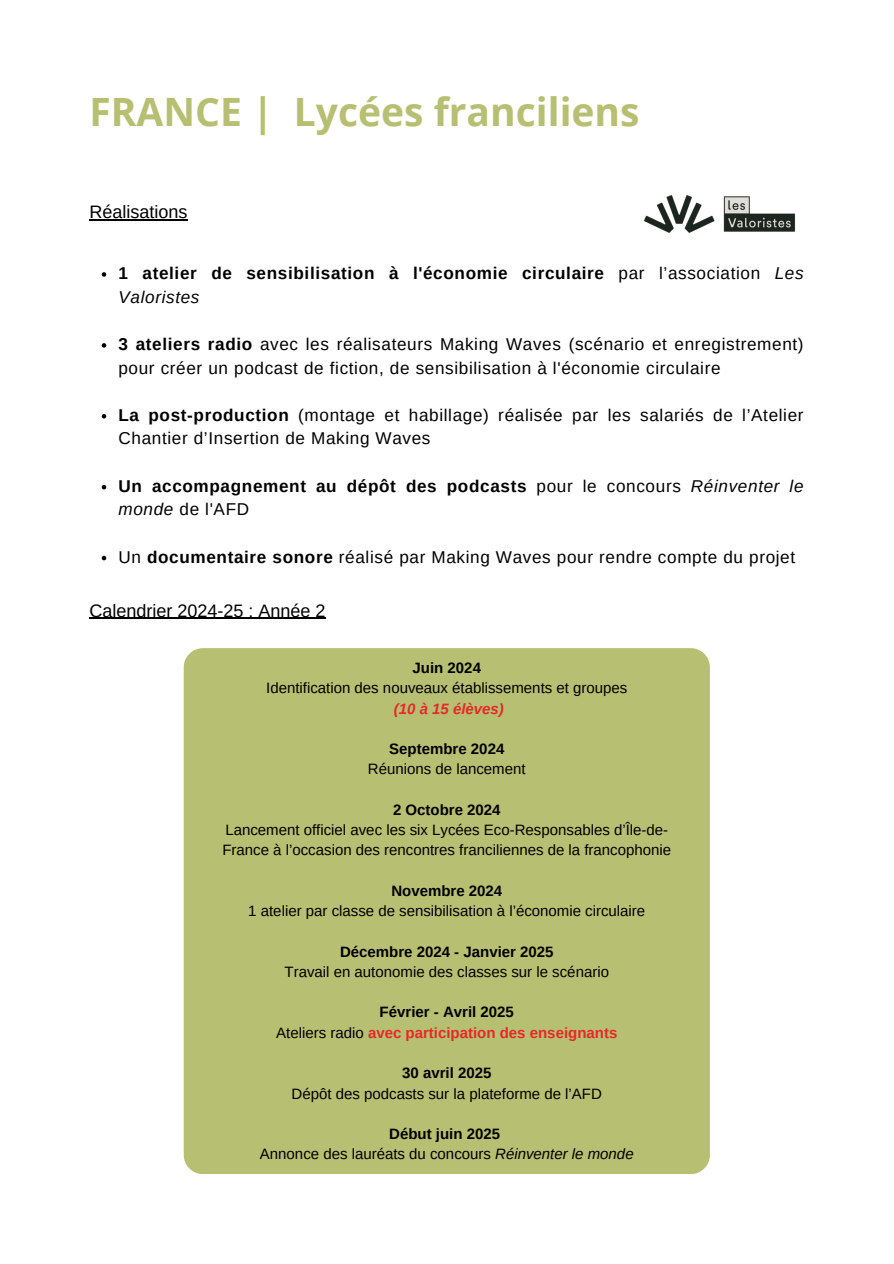
<style>
.page{position:relative;width:894px;height:1264px;background:#fff}
.page>*{position:absolute;margin:0;border:0;box-sizing:border-box;transform-origin:0 0}
.t1{font:700 39px "Open Sans";color:#b7bf72}
.t2{font:18px "Arimo";color:#000}
.t3{font:17.1px/23.7px "Arimo";letter-spacing:.04em;color:#000}
.t4{font:700 17.1px/23.7px "Arimo";letter-spacing:.04em;color:#000}
.t5{font:15px/20.2px "Arimo";color:#000}
.t6{font:700 15px "Arimo";color:#000}
.t7{font:700 15px "Arimo";color:#e62828}
.t8{font:italic 700 15px "Arimo";color:#e62828}
.s1{font-weight:400}
.s2{font-weight:400;font-style:italic}
.s3{font-weight:700}
.s4{font-weight:400;color:#000}
.s5{font-style:italic}
</style>
<div class="page">
<img style="left:644px;top:195px;width:151px;height:38px">
<div style="left:184px;top:648px;width:525px;height:526px;background:#b7bf72;border-radius:19px"></div>
<svg style="left:102px;top:272px;width:4px;height:5px"></svg>
<svg style="left:102px;top:343px;width:4px;height:4px"></svg>
<svg style="left:102px;top:414px;width:4px;height:4px"></svg>
<svg style="left:102px;top:485px;width:4px;height:4px"></svg>
<svg style="left:102px;top:556px;width:4px;height:4px"></svg>
<hr style="left:89px;top:219px;width:98px;height:1px;background:#000">
<hr style="left:89px;top:618px;width:236px;height:1px;background:#000">
<p class="t1" style="left:89px;top:84px;width:551px">FRANCE | Lycées franciliens</p>
<p class="t2" style="left:89px;top:202px;width:100px">Réalisations</p>
<h2 class="t4" style="left:118px;top:261px;width:686px">1 atelier de sensibilisation à l'économie circulaire <span class="s1">par l’association</span> <span class="s2">Les<br>Valoristes</span></h2>
<p class="t3" style="left:118px;top:332px;width:686px"><span class="s3">3 ateliers radio</span> avec les réalisateurs Making Waves (scénario et enregistrement) pour créer un podcast de fiction, de sensibilisation à l'économie circulaire</p>
<p class="t3" style="left:118px;top:403px;width:686px"><span class="s3">La post-production</span> (montage et habillage) réalisée par les salariés de l’Atelier<br>Chantier d’Insertion de Making Waves</p>
<p class="t4" style="left:118px;top:474px;width:686px">Un accompagnement au dépôt des podcasts <span class="s1">pour le concours</span> <span class="s2">Réinventer le monde</span> <span class="s1">de l'AFD</span></p>
<p class="t3" style="left:118px;top:545px;width:678px">Un <span class="s3">documentaire sonore</span> réalisé par Making Waves pour rendre compte du projet</p>
<h2 class="t2" style="left:89px;top:600px;width:238px">Calendrier 2024-25 : Année 2</h2>
<p class="t6" style="left:412px;top:659px;width:70px">Juin 2024</p>
<p class="t5" style="left:266px;top:678px;width:362px">Identification des nouveaux établissements et groupes</p>
<p class="t8" style="left:393px;top:700px;width:112px">(10 à 15 élèves)</p>
<p class="t6" style="left:389px;top:740px;width:117px">Septembre 2024</p>
<p class="t5" style="left:368px;top:759px;width:159px">Réunions de lancement</p>
<p class="t6" style="left:393px;top:801px;width:109px">2 Octobre 2024</p>
<p class="t5" style="left:222px;top:819px;width:450px">Lancement officiel avec les six Lycées Eco-Responsables d’Île-de-<br>France à l’occasion des rencontres franciliennes de la francophonie</p>
<p class="t6" style="left:391px;top:882px;width:112px">Novembre 2024</p>
<p class="t5" style="left:248px;top:900px;width:398px">1 atelier par classe de sensibilisation à l’économie circulaire</p>
<p class="t6" style="left:340px;top:943px;width:215px">Décembre 2024 - Janvier 2025</p>
<p class="t5" style="left:284px;top:961px;width:326px">Travail en autonomie des classes sur le scénario</p>
<p class="t6" style="left:379px;top:1003px;width:136px">Février - Avril 2025</p>
<p class="t7" style="left:276px;top:1024px;width:342px"><span class="s4">Ateliers radio</span> avec participation des enseignants</p>
<p class="t6" style="left:402px;top:1064px;width:91px">30 avril 2025</p>
<p class="t5" style="left:291px;top:1083px;width:312px">Dépôt des podcasts sur la plateforme de l’AFD</p>
<p class="t6" style="left:389px;top:1125px;width:112px">Début juin 2025</p>
<p class="t5" style="left:260px;top:1143px;width:375px">Annonce des lauréats du concours <span class="s5">Réinventer le monde</span></p>
</div>
